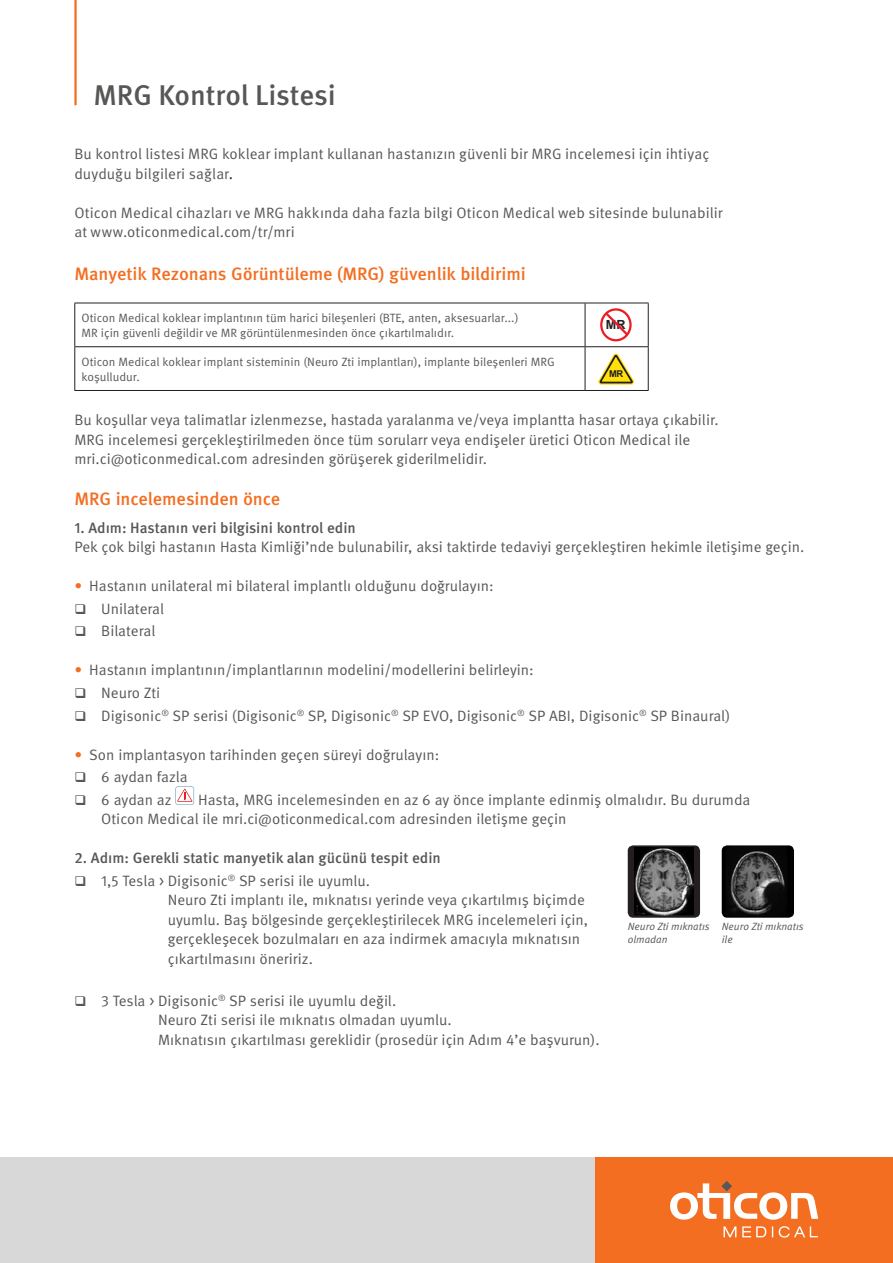
<style>
.page{position:relative;width:893px;height:1263px;background:#fff}
.page>*{position:absolute;margin:0;border:0;box-sizing:border-box;transform-origin:0 0}
.t1{font:500 28.5px "Meta Pro OM";letter-spacing:-.005em;color:#575855}
.t2{font:500 18px "Meta Pro OM";letter-spacing:-.01em;color:#f36e21}
.t3{font:15px/19.5px "Meta Pro OM";color:#575855}
.t4{font:500 15px "Meta Pro OM";color:#575855}
.t5{font:700 12.6px "Arial";color:#231f20}
.t6{font:12px/15px "Meta Pro OM";color:#575855}
.t7{font:italic 10.5px/13.5px "Meta Pro OM";color:#575855}
.t8{font:700 9.3px "Arial";color:#231f20}
.s1{color:#231f20}
.s2{color:#f36e21}
</style>
<div class="page">
<div style="left:0;top:1158px;width:595px;height:105px;background:#d8d8d8"></div>
<div style="left:595px;top:1158px;width:298px;height:105px;background:#f36e21"></div>
<hr style="left:74px;top:0;width:3px;height:105px;background:#f36e21">
<img style="left:722px;top:845px;width:72px;height:73px">
<svg style="left:628px;top:845px;width:72px;height:73px"></svg>
<img style="left:635px;top:848px;width:58px;height:67px">
<svg style="left:670px;top:1181px;width:148px;height:39px"></svg>
<svg style="left:723px;top:1226px;width:13px;height:11px"></svg>
<svg style="left:742px;top:1226px;width:24px;height:11px"></svg>
<svg style="left:779px;top:1226px;width:39px;height:11px"></svg>
<svg style="left:175px;top:786px;width:19px;height:19px"></svg>
<hr style="left:74px;top:303px;width:511px;height:1px;background:#231f20">
<hr style="left:74px;top:303px;width:1px;height:43px;background:#231f20">
<hr style="left:585px;top:303px;width:64px;height:1px;background:#231f20">
<hr style="left:585px;top:303px;width:1px;height:43px;background:#231f20">
<hr style="left:648px;top:303px;width:1px;height:43px;background:#231f20">
<hr style="left:74px;top:346px;width:511px;height:1px;background:#231f20">
<hr style="left:74px;top:347px;width:1px;height:43px;background:#231f20">
<hr style="left:585px;top:346px;width:64px;height:1px;background:#231f20">
<hr style="left:585px;top:347px;width:1px;height:43px;background:#231f20">
<hr style="left:648px;top:347px;width:1px;height:43px;background:#231f20">
<hr style="left:74px;top:390px;width:511px;height:1px;background:#231f20">
<hr style="left:585px;top:390px;width:64px;height:1px;background:#231f20">
<div style="left:600px;top:308px;width:32px;height:33px;border:2px solid #ee1c24;border-radius:50%"></div>
<svg style="left:603px;top:310px;width:27px;height:28px"></svg>
<svg style="left:598px;top:353px;width:37px;height:32px"></svg>
<h1 class="t1" style="left:93px;top:78px;width:244px">MRG Kontrol Listesi</h1>
<p class="t3" style="left:74px;top:144px;width:637px">Bu kontrol listesi MRG koklear implant kullanan hastanızın güvenli bir MRG incelemesi için ihtiyaç duyduğu bilgileri sağlar<span class="s1">.</span></p>
<p class="t3" style="left:74px;top:203px;width:650px">Oticon Medical cihazları ve MRG hakkında daha fazla bilgi Oticon Medical web sitesinde bulunabilir at www.oticonmedical.com/tr/mri</p>
<p class="t2" style="left:74px;top:263px;width:453px">Manyetik Rezonans Görüntüleme (MRG) güvenlik bildirimi</p>
<p class="t6" style="left:82px;top:310px;width:438px">Oticon Medical koklear implantının tüm harici bileşenleri (BTE, anten, aksesuarlar...)<br>MR için güvenli değildir ve MR görüntülenmesinden önce çıkartılmalıdır.</p>
<p class="t5" style="left:606px;top:315px;width:21px">MR</p>
<p class="t6" style="left:82px;top:354px;width:475px">Oticon Medical koklear implant sisteminin (Neuro Zti implantları), implante bileşenleri MRG koşulludur.</p>
<p class="t8" style="left:609px;top:367px;width:16px">MR</p>
<p class="t3" style="left:74px;top:411px;width:646px">Bu koşullar veya talimatlar izlenmezse, hastada yaralanma ve/veya implantta hasar ortaya çıkabilir.<br>MRG incelemesi gerçekleştirilmeden önce tüm sorularr veya endişeler üretici Oticon Medical ile mri.ci@oticonmedical.com adresinden görüşerek giderilmelidir.</p>
<p class="t2" style="left:74px;top:487px;width:207px">MRG incelemesinden önce</p>
<p class="t4" style="left:74px;top:518px;width:283px">1. Adım: Hastanın veri bilgisini kontrol edin</p>
<p class="t3" style="left:74px;top:538px;width:731px">Pek çok bilgi hastanın Hasta Kimliği’nde bulunabilir, aksi taktirde tedaviyi gerçekleştiren hekimle iletişime geçin.</p>
<p class="t3" style="left:74px;top:577px;width:421px"><span class="s2">•</span> Hastanın unilateral mi bilateral implantlı olduğunu doğrulayın:</p>
<p class="t3" style="left:74px;top:599px;width:91px">❑ Unilateral</p>
<p class="t3" style="left:74px;top:622px;width:83px">❑ Bilateral</p>
<p class="t3" style="left:74px;top:661px;width:461px"><span class="s2">•</span> Hastanın implantının/implantlarının modelini/modellerini belirleyin:</p>
<p class="t3" style="left:74px;top:683px;width:87px">❑ Neuro Zti</p>
<p class="t3" style="left:74px;top:706px;width:657px">❑ Digisonic<sup>®</sup> SP serisi (Digisonic<sup>®</sup> SP, Digisonic<sup>®</sup> SP EVO, Digisonic<sup>®</sup> SP ABI, Digisonic<sup>®</sup> SP Binaural)</p>
<p class="t3" style="left:74px;top:745px;width:366px"><span class="s2">•</span> Son implantasyon tarihinden geçen süreyi doğrulayın:</p>
<p class="t3" style="left:74px;top:767px;width:115px">❑ 6 aydan fazla</p>
<p class="t3" style="left:74px;top:790px;width:99px">❑ 6 aydan az</p>
<p class="t3" style="left:101px;top:790px;width:651px;text-indent:97px">Hasta, MRG incelemesinden en az 6 ay önce implante edinmiş olmalıdır. Bu durumda<br>Oticon Medical ile mri.ci@oticonmedical.com adresinden iletişme geçin</p>
<p class="t4" style="left:74px;top:848px;width:368px">2. Adım: Gerekli static manyetik alan gücünü tespit edin</p>
<p class="t3" style="left:168px;top:871px;width:422px;text-indent:-93px">❑ 1,5 Tesla &gt; Digisonic<sup>®</sup> SP serisi ile uyumlu.<br>Neuro Zti implantı ile, mıknatısı yerinde veya çıkartılmış biçimde uyumlu. Baş bölgesinde gerçekleştirilecek MRG incelemeleri için, gerçekleşecek bozulmaları en aza indirmek amacıyla mıknatısın çıkartılmasını öneririz.</p>
<p class="t3" style="left:158px;top:991px;width:443px;text-indent:-84px">❑ 3 Tesla &gt; Digisonic<sup>®</sup> SP serisi ile uyumlu değil.<br>Neuro Zti serisi ile mıknatıs olmadan uyumlu.<br>Mıknatısın çıkartılması gereklidir (prosedür için Adım 4’e başvurun).</p>
<p class="t7" style="left:628px;top:920px;width:84px">Neuro Zti mıknatıs olmadan</p>
<p class="t7" style="left:722px;top:920px;width:84px">Neuro Zti mıknatıs ile</p>
</div>
